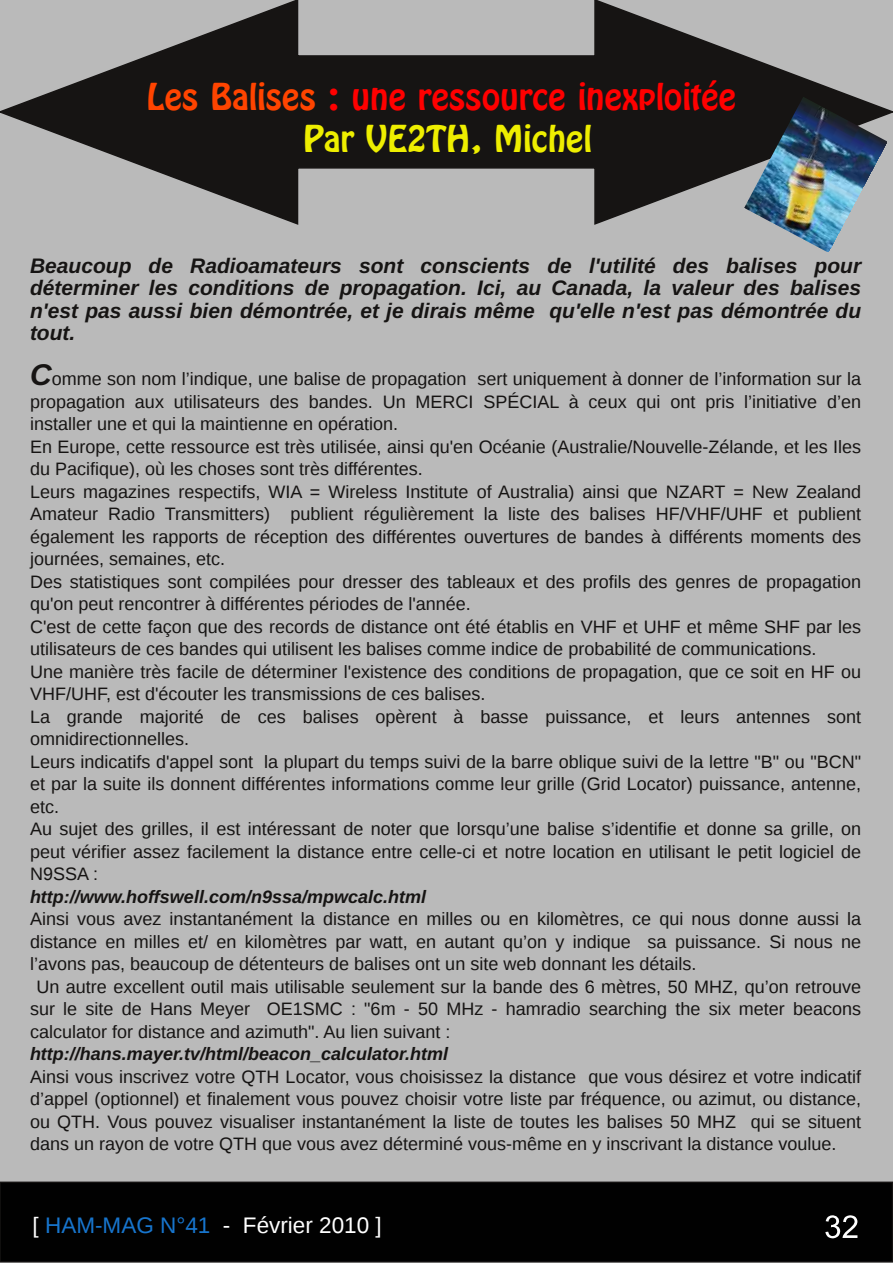
<style>
.page{position:relative;width:893px;height:1263px;background:#fff}
.page>*{position:absolute;margin:0;border:0;box-sizing:border-box;transform-origin:0 0}
.t1{font:40.5px/42px "Hobo";color:#f00;text-align:center}
.t2{font:22.5px "Liberation Sans";color:#fff}
.t3{font:italic 700 21px/22.5px "Liberation Sans";color:#161413;text-align:justify}
.t4{font:18px/22.5px "Liberation Sans";color:#161413}
.t5{font:italic 700 18px "Liberation Sans";color:#161413}
.s1{color:#f40}
.s2{color:#ee0}
.s3{font-weight:700;font-style:italic;font-size:30px}
.s4{color:#1775cd}
</style>
<div class="page">
<div style="left:0;top:1182px;width:892px;height:80px;background:#010101"></div>
<div style="left:0;top:1181px;width:893px;height:81px;border:2px solid #161413"></div>
<div style="left:0;top:0;width:892px;height:1181px;background:#bababa"></div>
<svg style="left:825px;top:1215px;width:32px;height:23px"></svg>
<svg style="left:0;top:0;width:893px;height:226px"></svg>
<img style="left:744px;top:97px;width:143px;height:155px">
<h1 class="t1" style="left:147px;top:76px;width:591px"><span class="s1">Les Balises</span> : une ressource inexploitée<br><span class="s2">Par VE2TH, Michel</span></h1>
<p class="t3" style="left:30px;top:254px;width:833px">Beaucoup de Radioamateurs sont conscients de l'utilité des balises pour déterminer les conditions de propagation. Ici, au Canada, la valeur des balises n'est pas aussi bien démontrée, et je dirais même qu'elle n'est pas démontrée du tout.</p>
<p class="t4" style="left:30px;top:368px;width:833px"><span class="s3">C</span>omme son nom l’indique, une balise de propagation sert uniquement à donner de l’information sur la propagation aux utilisateurs des bandes. Un MERCI SPÉCIAL à ceux qui ont pris l’initiative d’en installer une et qui la maintienne en opération.<br>En Europe, cette ressource est très utilisée, ainsi qu'en Océanie (Australie/Nouvelle-Zélande, et les Iles du Pacifique), où les choses sont très différentes.<br>Leurs magazines respectifs, WIA = Wireless Institute of Australia) ainsi que NZART = New Zealand Amateur Radio Transmitters) publient régulièrement la liste des balises HF/VHF/UHF et publient également les rapports de réception des différentes ouvertures de bandes à différents moments des journées, semaines, etc.<br>Des statistiques sont compilées pour dresser des tableaux et des profils des genres de propagation qu'on peut rencontrer à différentes périodes de l'année.<br>C'est de cette façon que des records de distance ont été établis en VHF et UHF et même SHF par les utilisateurs de ces bandes qui utilisent les balises comme indice de probabilité de communications.<br>Une manière très facile de déterminer l'existence des conditions de propagation, que ce soit en HF ou VHF/UHF, est d'écouter les transmissions de ces balises.<br>La grande majorité de ces balises opèrent à basse puissance, et leurs antennes sont omnidirectionnelles.<br>Leurs indicatifs d'appel sont la plupart du temps suivi de la barre oblique suivi de la lettre "B" ou "BCN" et par la suite ils donnent différentes informations comme leur grille (Grid Locator) puissance, antenne, etc.<br>Au sujet des grilles, il est intéressant de noter que lorsqu’une balise s’identifie et donne sa grille, on peut vérifier assez facilement la distance entre celle-ci et notre location en utilisant le petit logiciel de N9SSA :</p>
<p class="t5" style="left:30px;top:886px;width:398px">http://www.hoffswell.com/n9ssa/mpwcalc.html</p>
<p class="t4" style="left:30px;top:908px;width:833px">Ainsi vous avez instantanément la distance en milles ou en kilomètres, ce qui nous donne aussi la</p>
<p class="t4" style="left:30px;top:930px;width:833px">distance en milles et/ en kilomètres par watt, en autant qu’on y indique sa puissance. Si nous ne</p>
<p class="t4" style="left:30px;top:953px;width:668px">l’avons pas, beaucoup de détenteurs de balises ont un site web donnant les détails.</p>
<p class="t4" style="left:36px;top:975px;width:826px">Un autre excellent outil mais utilisable seulement sur la bande des 6 mètres, 50 MHZ, qu’on retrouve</p>
<p class="t4" style="left:30px;top:998px;width:833px">sur le site de Hans Meyer OE1SMC : "6m - 50 MHz - hamradio searching the six meter beacons</p>
<p class="t4" style="left:30px;top:1020px;width:422px">calculator for distance and azimuth". Au lien suivant :</p>
<p class="t5" style="left:30px;top:1044px;width:420px">http://hans.mayer.tv/html/beacon_calculator.html</p>
<p class="t4" style="left:30px;top:1065px;width:833px;text-align:justify">Ainsi vous inscrivez votre QTH Locator, vous choisissez la distance que vous désirez et votre indicatif d’appel (optionnel) et finalement vous pouvez choisir votre liste par fréquence, ou azimut, ou distance, ou QTH. Vous pouvez visualiser instantanément la liste de toutes les balises 50 MHZ qui se situent dans un rayon de votre QTH que vous avez déterminé vous-même en y inscrivant la distance voulue.</p>
<p class="t2" style="left:33px;top:1212px;width:351px">[ <span class="s4">HAM-MAG N°41</span> - Février 2010 ]</p>
</div>
